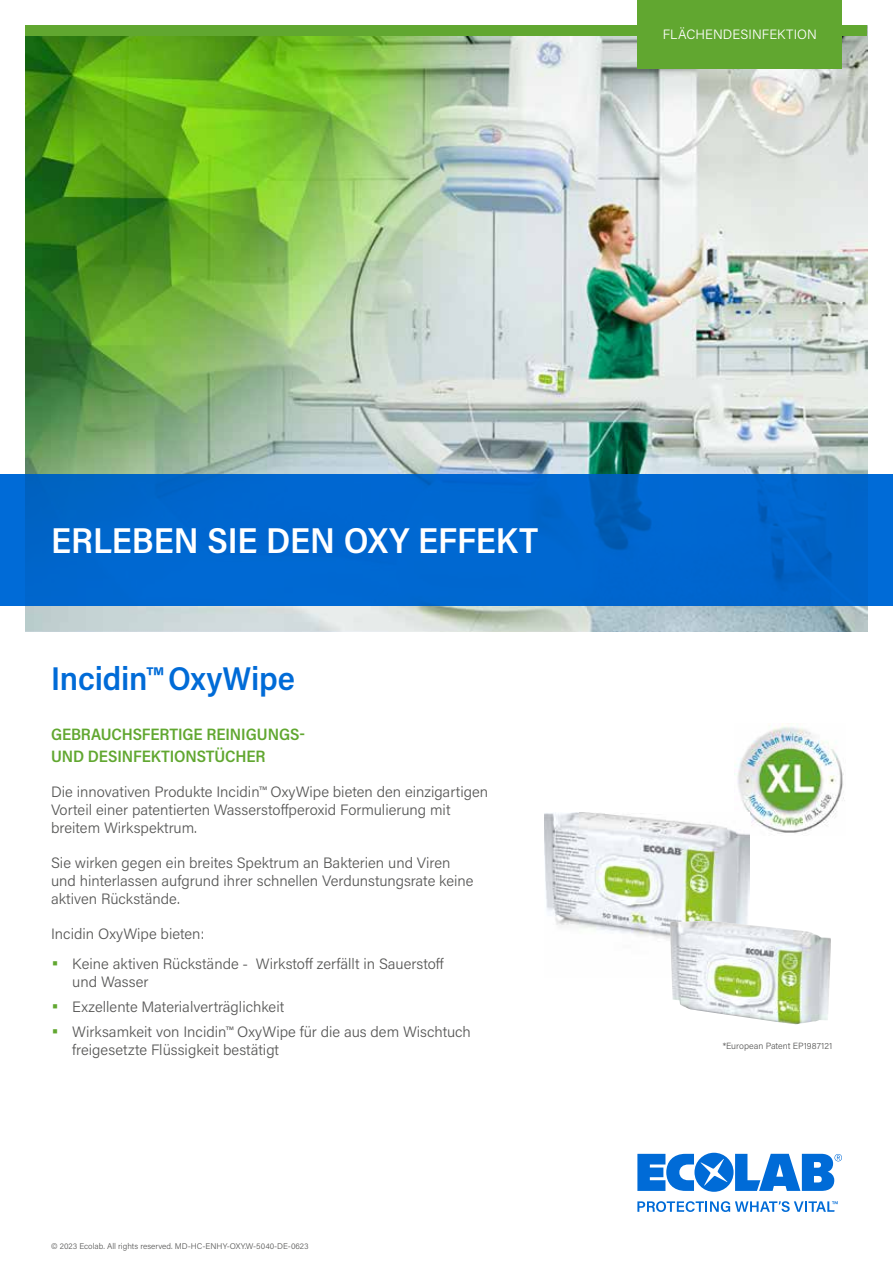
<style>
.page{position:relative;width:893px;height:1263px;background:#fff}
.page>*{position:absolute;margin:0;border:0;box-sizing:border-box;transform-origin:0 0}
.t1{font:600 36px "Acumin Pro Semi Cond";color:#fff}
.t2{font:600 33px "Acumin Pro Semi Cond";letter-spacing:-.005em;color:#006bd7}
.t3{font:600 16.5px/21.6px "Acumin Pro Semi Cond";letter-spacing:-.01em;color:#61a730}
.t4{font:300 15px/18px "Acumin Pro";color:#575756}
.t5{font:300 13.5px "Acumin Pro";letter-spacing:.01em;color:#fff}
.t6{font:300 9px "Acumin Pro";color:#575756}
.t7{font:300 8.25px "Acumin Pro";color:#575756}
.s1{font-size:22.5px;color:#61a730}
</style>
<div class="page">
<img style="left:734px;top:723px;width:111px;height:112px">
<svg style="left:637px;top:1153px;width:205px;height:39px"></svg>
<svg style="left:637px;top:1201px;width:201px;height:11px"></svg>
<img style="left:545px;top:813px;width:204px;height:126px">
<img style="left:26px;top:36px;width:841px;height:595px">
<div style="left:26px;top:26px;width:841px;height:10px;background:#61a730"></div>
<svg style="left:0;top:474px;width:893px;height:132px;background:#0066ce"></svg>
<div style="left:638px;top:0;width:204px;height:68px;background:#61a730"></div>
<img style="left:670px;top:920px;width:161px;height:104px">
<p class="t5" style="left:663px;top:25px;width:156px">FLÄCHENDESINFEKTION</p>
<h1 class="t1" style="left:51px;top:515px;width:489px">ERLEBEN SIE DEN OXY EFFEKT</h1>
<h2 class="t2" style="left:51px;top:655px;width:245px">Incidin™OxyWipe</h2>
<p class="t3" style="left:51px;top:723px;width:255px">GEBRAUCHSFERTIGE REINIGUNGS-<br>UND DESINFEKTIONSTÜCHER</p>
<p class="t4" style="left:51px;top:782px;width:439px">Die innovativen Produkte Incidin™ OxyWipe bieten den einzigartigen<br>Vorteil einer patentierten Wasserstoffperoxid Formulierung mit breitem Wirkspektrum.</p>
<p class="t4" style="left:51px;top:853px;width:424px">Sie wirken gegen ein breites Spektrum an Bakterien und Viren und hinterlassen aufgrund ihrer schnellen Verdunstungsrate keine aktiven Rückstände.</p>
<p class="t4" style="left:51px;top:924px;width:155px">Incidin OxyWipe bieten:</p>
<p class="t4" style="left:72px;top:954px;width:373px;text-indent:-21px"><span class="s1">•</span> Keine aktiven Rückstände - Wirkstoff zerfällt in Sauerstoff und Wasser</p>
<p class="t4" style="left:51px;top:997px;width:235px"><span class="s1">•</span> Exzellente Materialverträglichkeit</p>
<p class="t4" style="left:72px;top:1022px;width:400px;text-indent:-21px"><span class="s1">•</span> Wirksamkeit von Incidin™ OxyWipe für die aus dem Wischtuch freigesetzte Flüssigkeit bestätigt</p>
<p class="t7" style="left:51px;top:1240px;width:259px">© 2023 Ecolab. All rights reserved. MD-HC-ENHY-OXY.W-5040-DE-0623</p>
<p class="t6" style="left:723px;top:1040px;width:111px">*European Patent EP1987121</p>
</div>
